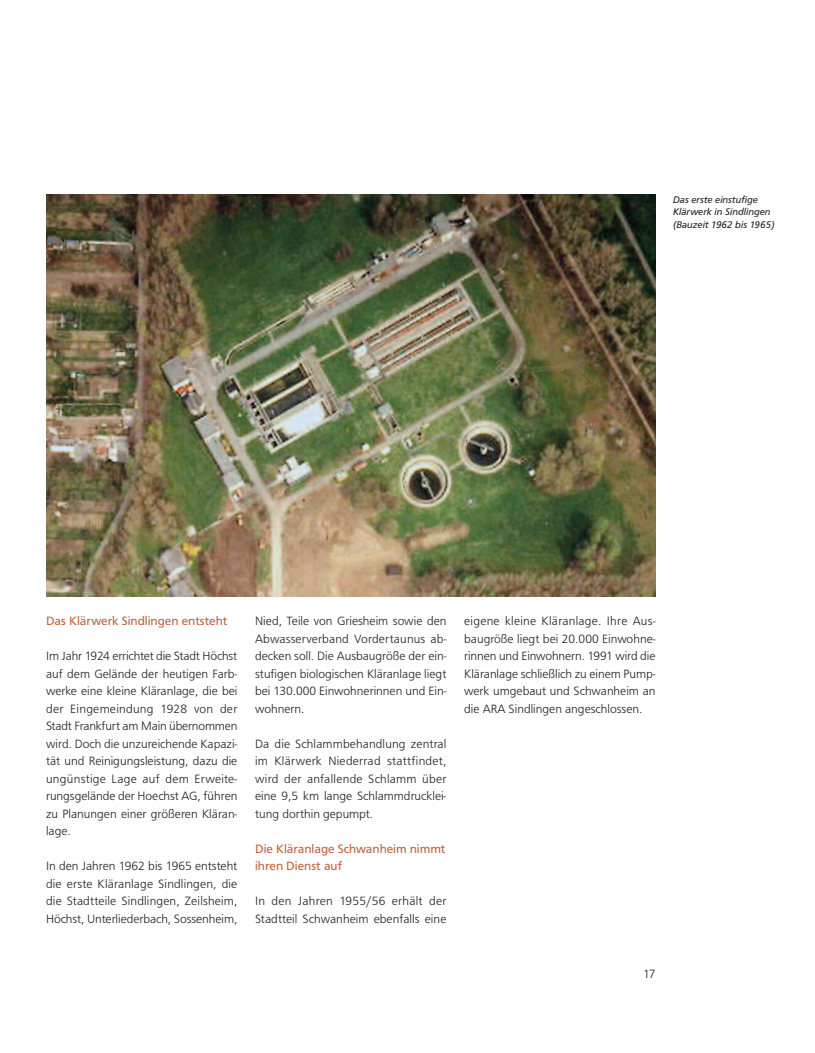
<style>
.page{position:relative;width:815px;height:1053px;background:#fff}
.page>*{position:absolute;margin:0;border:0;box-sizing:border-box;transform-origin:0 0}
.t1{font:300 12.5px/17.5px "Front Page";color:#231f20;text-align:justify}
.t2{font:12.5px/17.5px "Front Page";color:#be643c}
.t3{font:italic 10px/12.5px "Front Page";color:#231f20}
</style>
<div class="page">
<img style="left:46px;top:195px;width:610px;height:401px">
<p class="t3" style="left:673px;top:194px;width:103px">Das erste einstufige<br>Klärwerk in Sindlingen (Bauzeit 1962 bis 1965)</p>
<p class="t2" style="left:46px;top:613px;width:183px">Das Klärwerk Sindlingen entsteht</p>
<p class="t1" style="left:46px;top:648px;width:193px">Im Jahr 1924 errichtet die Stadt Höchst auf dem Gelände der heutigen Farb&shy;werke eine kleine Kläranlage, die bei der Eingemeindung 1928 von der Stadt Frankfurt am Main übernommen wird. Doch die unzureichende Kapazi&shy;tät und Reinigungsleistung, dazu die ungünstige Lage auf dem Erweite&shy;rungsgelände der Hoechst AG, führen zu Planungen einer größeren Kläran&shy;lage.</p>
<p class="t1" style="left:46px;top:858px;width:193px">In den Jahren 1962 bis 1965 entsteht die erste Kläranlage Sindlingen, die die Stadtteile Sindlingen, Zeilsheim, Höchst, Unterliederbach, Sossenheim,</p>
<p class="t1" style="left:255px;top:613px;width:193px">Nied, Teile von Griesheim sowie den Abwasserverband Vordertaunus ab&shy;decken soll. Die Ausbaugröße der ein&shy;stufigen biologischen Kläranlage liegt bei 130.000 Einwohnerinnen und Ein&shy;wohnern.</p>
<p class="t1" style="left:255px;top:735px;width:193px">Da die Schlammbehandlung zentral im Klärwerk Niederrad stattfindet, wird der anfallende Schlamm über eine 9,5 km lange Schlammdrucklei&shy;tung dorthin gepumpt.</p>
<p class="t2" style="left:255px;top:840px;width:192px">Die Kläranlage Schwanheim nimmt ihren Dienst auf</p>
<p class="t1" style="left:255px;top:893px;width:193px">In den Jahren 1955/56 erhält der<br>Stadtteil Schwanheim ebenfalls eine</p>
<p class="t1" style="left:464px;top:613px;width:193px">eigene kleine Kläranlage. Ihre Aus&shy;baugröße liegt bei 20.000 Einwohne&shy;rinnen und Einwohnern. 1991 wird die Kläranlage schließlich zu einem Pump&shy;werk umgebaut und Schwanheim an die ARA Sindlingen angeschlossen.</p>
<p class="t1" style="left:643px;top:965px;width:14px">17</p>
</div>
